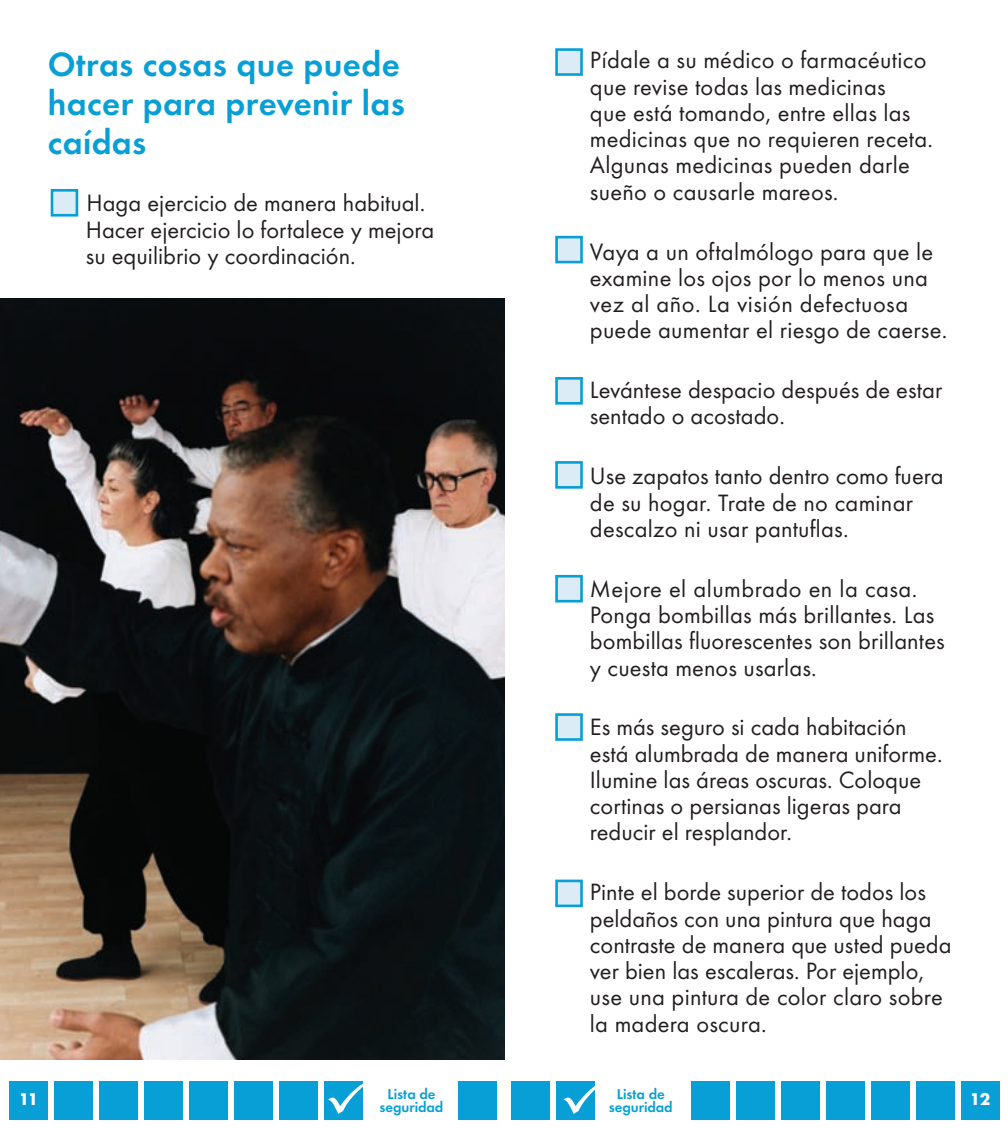
<style>
.page{position:relative;width:1008px;height:1137px;background:#fff}
.page>*{position:absolute;margin:0;border:0;box-sizing:border-box;transform-origin:0 0}
.t1{font:600 35px/38.5px "Futura T";letter-spacing:.01em;color:#089fd6}
.t2{font:24.5px/26.2px "Futura T";letter-spacing:.005em;color:#231f20}
.t3{font:700 17.5px "Futura T";color:#fff}
.t4{font:600 14.88px/13.1px "Futura T";letter-spacing:-.005em;color:#089fd6;text-align:center}
</style>
<div class="page">
<img style="left:0;top:298px;width:505px;height:761px">
<div style="left:52px;top:190px;width:25px;height:25px;background:#dcecf7"></div>
<div style="left:51px;top:189px;width:27px;height:27px;border:3px solid #089fd6"></div>
<div style="left:556px;top:237px;width:25px;height:25px;background:#dcecf7"></div>
<div style="left:555px;top:236px;width:28px;height:27px;border:3px solid #089fd6"></div>
<div style="left:556px;top:50px;width:25px;height:24px;background:#dcecf7"></div>
<div style="left:555px;top:48px;width:28px;height:28px;border:3px solid #089fd6"></div>
<div style="left:54px;top:1080px;width:39px;height:39px;background:#089fd6"></div>
<div style="left:99px;top:1080px;width:39px;height:39px;background:#089fd6"></div>
<div style="left:144px;top:1080px;width:38px;height:39px;background:#089fd6"></div>
<div style="left:189px;top:1080px;width:38px;height:39px;background:#089fd6"></div>
<div style="left:234px;top:1080px;width:38px;height:39px;background:#089fd6"></div>
<div style="left:279px;top:1080px;width:38px;height:39px;background:#089fd6"></div>
<div style="left:9px;top:1080px;width:39px;height:39px;background:#089fd6"></div>
<div style="left:459px;top:1080px;width:38px;height:39px;background:#089fd6"></div>
<div style="left:871px;top:1080px;width:39px;height:39px;background:#089fd6"></div>
<div style="left:556px;top:1080px;width:39px;height:39px;background:#089fd6"></div>
<div style="left:691px;top:1080px;width:39px;height:39px;background:#089fd6"></div>
<div style="left:736px;top:1080px;width:39px;height:39px;background:#089fd6"></div>
<div style="left:781px;top:1080px;width:39px;height:39px;background:#089fd6"></div>
<div style="left:826px;top:1080px;width:38px;height:39px;background:#089fd6"></div>
<div style="left:512px;top:1080px;width:38px;height:39px;background:#089fd6"></div>
<div style="left:916px;top:1080px;width:39px;height:39px;background:#089fd6"></div>
<div style="left:961px;top:1080px;width:38px;height:39px;background:#089fd6"></div>
<div style="left:556px;top:378px;width:25px;height:25px;background:#dcecf7"></div>
<div style="left:555px;top:377px;width:28px;height:27px;border:3px solid #089fd6"></div>
<div style="left:556px;top:462px;width:25px;height:25px;background:#dcecf7"></div>
<div style="left:555px;top:461px;width:28px;height:27px;border:3px solid #089fd6"></div>
<div style="left:556px;top:576px;width:25px;height:25px;background:#dcecf7"></div>
<div style="left:555px;top:575px;width:28px;height:27px;border:3px solid #089fd6"></div>
<div style="left:556px;top:714px;width:25px;height:25px;background:#dcecf7"></div>
<div style="left:555px;top:713px;width:28px;height:27px;border:3px solid #089fd6"></div>
<div style="left:556px;top:880px;width:25px;height:25px;background:#dcecf7"></div>
<div style="left:555px;top:879px;width:28px;height:28px;border:3px solid #089fd6"></div>
<div style="left:324px;top:1080px;width:38px;height:39px;background:#089fd6"></div>
<svg style="left:328px;top:1080px;width:35px;height:33px"></svg>
<svg style="left:563px;top:1080px;width:32px;height:1px"></svg>
<h1 class="t1" style="left:48px;top:45px;width:358px">Otras cosas que puede hacer para prevenir las caídas</h1>
<p class="t2" style="left:86px;top:190px;width:350px">Haga ejercicio de manera habitual.<br>Hacer ejercicio lo fortalece y mejora su equilibrio y coordinación.</p>
<p class="t2" style="left:590px;top:47px;width:345px">Pídale a su médico o farmacéutico que revise todas las medicinas<br>que está tomando, entre ellas las medicinas que no requieren receta.<br>Algunas medicinas pueden darle sueño o causarle mareos.</p>
<p class="t2" style="left:590px;top:238px;width:359px">Vaya a un oftalmólogo para que le examine los ojos por lo menos una vez al año. La visión defectuosa puede aumentar el riesgo de caerse.</p>
<p class="t2" style="left:590px;top:376px;width:354px">Levántese despacio después de estar sentado o acostado.</p>
<p class="t2" style="left:590px;top:463px;width:355px">Use zapatos tanto dentro como fuera de su hogar. Trate de no caminar descalzo ni usar pantuflas.</p>
<p class="t2" style="left:590px;top:575px;width:356px">Mejore el alumbrado en la casa.<br>Ponga bombillas más brillantes. Las bombillas fluorescentes son brillantes y cuesta menos usarlas.</p>
<p class="t2" style="left:590px;top:713px;width:354px">Es más seguro si cada habitación está alumbrada de manera uniforme.<br>Ilumine las áreas oscuras. Coloque cortinas o persianas ligeras para reducir el resplandor.</p>
<p class="t2" style="left:590px;top:878px;width:363px">Pinte el borde superior de todos los peldaños con una pintura que haga contraste de manera que usted pueda ver bien las escaleras. Por ejemplo, use una pintura de color claro sobre la madera oscura.</p>
<p class="t4" style="left:380px;top:1087px;width:65px">Lista de seguridad</p>
<p class="t4" style="left:609px;top:1087px;width:65px">Lista de seguridad</p>
<p class="t3" style="left:19px;top:1088px;width:21px">11</p>
<p class="t3" style="left:970px;top:1088px;width:22px">12</p>
</div>
